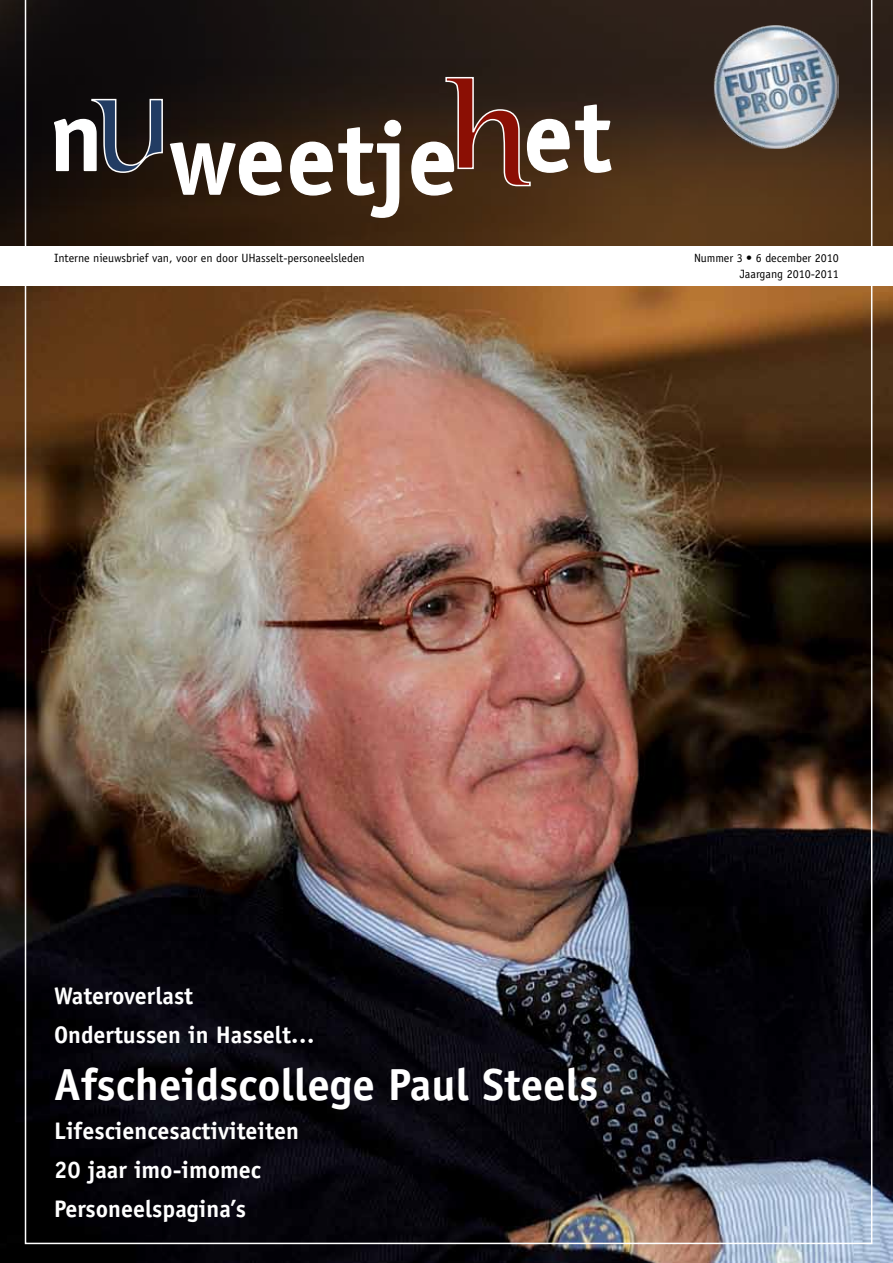
<style>
.page{position:relative;width:893px;height:1263px;background:#fff}
.page>*{position:absolute;margin:0;border:0;box-sizing:border-box;transform-origin:0 0}
.t1{font:700 45px "Officina Sans";color:#fff}
.t2{font:700 24px/39px "Officina Sans";color:#fff}
.t3{font:12px/16.5px "Officina Sans";color:#000;text-align:right}
</style>
<div class="page">
<img style="left:0;top:286px;width:893px;height:977px">
<svg style="left:0;top:0;width:893px;height:246px;background:#261a13"></svg>
<img style="left:25px;top:0;width:847px;height:1244px">
<svg style="left:53px;top:98px;width:229px;height:200px;background:#473b33"></svg>
<svg style="left:289px;top:119px;width:113px;height:100px"></svg>
<svg style="left:411px;top:76px;width:201px;height:120px"></svg>
<div style="left:0;top:246px;width:893px;height:40px;background:#fff"></div>
<img style="left:714px;top:26px;width:125px;height:123px">
<p class="t3" style="left:54px;top:250px;width:312px">Interne nieuwsbrief van, voor en door UHasselt-personeelsleden</p>
<p class="t3" style="left:694px;top:249px;width:146px">Nummer 3 • 6 december 2010<br>Jaargang 2010-2011</p>
<h2 class="t2" style="left:54px;top:976px;width:262px">Wateroverlast<br>Ondertussen in Hasselt…</h2>
<h1 class="t1" style="left:54px;top:1057px;width:546px">Afscheidscollege Paul Steels</h1>
<h2 class="t2" style="left:54px;top:1111px;width:246px">Lifesciencesactiviteiten<br>20 jaar imo-imomec<br>Personeelspagina’s</h2>
</div>
